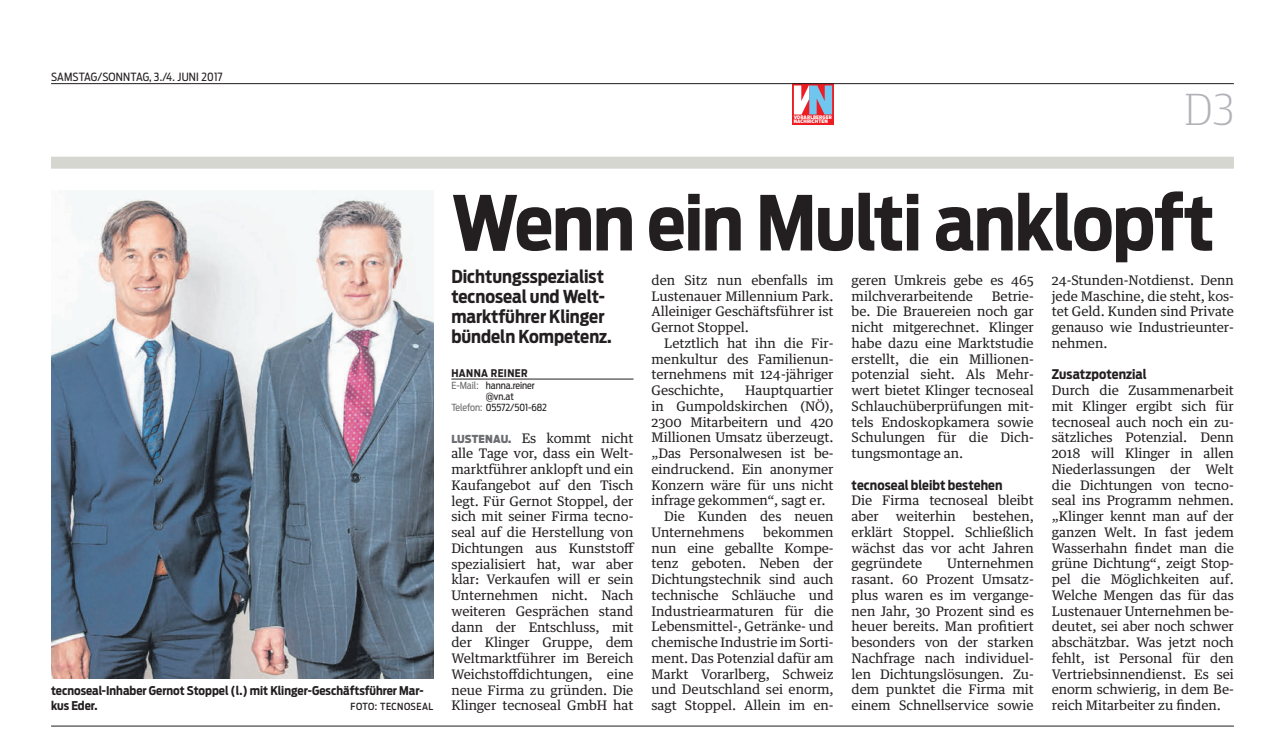
<style>
.page{position:relative;width:1285px;height:740px;background:#fff}
.page>*{position:absolute;margin:0;border:0;box-sizing:border-box;transform-origin:0 0}
.t1{font:700 75px "Antenna Cond";letter-spacing:-.02em;color:#231f20}
.t2{font:300 45px "Guardian Compact";color:#b2b3b7}
.t3{font:700 17.7px/19.8px "Antenna Cond";color:#231f20}
.t4{font:13.2px/15.8px "Guardian Text Egyp 2";letter-spacing:-.005em;color:#231f20;text-align:justify}
.t5{font:700 13.2px "Antenna Cond";letter-spacing:.005em;color:#231f20}
.t6{font:700 12px/15.8px "Antenna Cond";color:#231f20}
.t7{font:11.25px "Antenna Cond";letter-spacing:.015em;color:#231f20}
.t8{font:700 10.5px "Antenna Cond";letter-spacing:.04em;color:#231f20}
.t9{font:9.75px "Antenna Cond";letter-spacing:-.005em;color:#231f20}
.t10{font:500 9.75px "Antenna Cond";letter-spacing:.045em;color:#231f20}
.t11{font:900 4.8px/4.2px "Antenna Cond";letter-spacing:.02em;color:#fff}
.s1{color:#6c6d70}
.s2{font-family:"Antenna Cond";font-weight:900;font-size:10.95px;color:#6c6d70}
</style>
<div class="page">
<div style="left:792px;top:84px;width:41px;height:41px;background:#ee1d23"></div>
<svg style="left:793px;top:85px;width:39px;height:30px"></svg>
<div style="left:51px;top:157px;width:1182px;height:12px;background:#d5d6d0"></div>
<hr style="left:51px;top:83px;width:1182px;height:1px;background:#231f20">
<hr style="left:51px;top:726px;width:1182px;height:1px;background:#231f20">
<img style="left:51px;top:190px;width:382px;height:488px">
<hr style="left:451px;top:379px;width:182px;height:1px;background:#231f20">
<p class="t7" style="left:51px;top:70px;width:173px">SamStag/Sonntag, 3./4. Juni 2017</p>
<p class="t11" style="left:793px;top:115px;width:40px">VORARLBERGER<br>NACHRICHTEN</p>
<h2 class="t2" style="left:1184px;top:86px;width:51px">D3</h2>
<p class="t6" style="left:51px;top:682px;width:374px">tecnoseal-Inhaber Gernot Stoppel (l.) mit Klinger-Geschäftsführer Mar&shy;kus Eder.</p>
<p class="t10" style="left:350px;top:701px;width:84px">FOTO: TECNOSEAL</p>
<h1 class="t1" style="left:451px;top:178px;width:764px">Wenn ein Multi anklopft</h1>
<h3 class="t3" style="left:451px;top:267px;width:162px">Dichtungsspezialist tecnoseal und Welt&shy;marktführer Klinger bündeln Kompetenz.</h3>
<p class="t4" style="left:1051px;top:271px;width:184px">24-Stunden-Notdienst. Denn jede Maschine, die steht, kos&shy;tet Geld. Kunden sind Private genauso wie Industrieunter&shy;nehmen.</p>
<p class="t5" style="left:1051px;top:367px;width:96px">Zusatzpotenzial</p>
<p class="t4" style="left:1051px;top:381px;width:184px">Durch die Zusammenarbeit mit Klinger ergibt sich für tecnoseal auch noch ein zu&shy;sätzliches Potenzial. Denn 2018 will Klinger in allen Niederlassungen der Welt die Dichtungen von tecno&shy;seal ins Programm nehmen. „Klinger kennt man auf der ganzen Welt. In fast jedem Wasserhahn findet man die grüne Dichtung“, zeigt Stop&shy;pel die Möglichkeiten auf.<br>Welche Mengen das für das Lustenauer Unternehmen be&shy;deutet, sei aber noch schwer abschätzbar. Was jetzt noch fehlt, ist Personal für den Vertriebsinnendienst. Es sei enorm schwierig, in dem Be&shy;reich Mitarbeiter zu finden.</p>
<p class="t4" style="left:851px;top:271px;width:184px">geren Umkreis gebe es 465 milchverarbeitende</p>
<p class="t4" style="left:651px;top:271px;width:184px">den Sitz nun ebenfalls im Lustenauer Millennium Park.<br>Alleiniger Geschäftsführer ist Gernot Stoppel.</p>
<p class="t4" style="left:651px;top:334px;width:184px;text-indent:13px">Letztlich hat ihn die Fir&shy;menkultur des Familienun&shy;ternehmens mit 124-jähriger Geschichte,</p>
<p class="t4" style="left:851px;top:287px;width:184px;text-indent:140px">Betrie&shy;be. Die Brauereien noch gar nicht mitgerechnet. Klinger habe dazu eine Marktstudie erstellt, die ein Millionen&shy;potenzial sieht. Als Mehr&shy;wert bietet Klinger tecnoseal Schlauchüberprüfungen mit&shy;tels Endoskopkamera sowie Schulungen für die Dich&shy;tungsmontage an.</p>
<p class="t5" style="left:851px;top:477px;width:152px">tecnoseal bleibt bestehen</p>
<p class="t4" style="left:851px;top:491px;width:184px">Die Firma tecnoseal bleibt aber</p>
<p class="t8" style="left:451px;top:367px;width:78px">Hanna rEInEr</p>
<p class="t9" style="left:451px;top:379px;width:85px"><span class="s1">E-mail:</span> hanna.reiner</p>
<p class="t9" style="left:486px;top:390px;width:30px">@vn.at</p>
<p class="t9" style="left:451px;top:402px;width:97px"><span class="s1">telefon:</span> 05572/501-682</p>
<p class="t4" style="left:745px;top:381px;width:90px">Hauptquartier</p>
<p class="t4" style="left:651px;top:397px;width:184px">in Gumpoldskirchen (NÖ),</p>
<p class="t4" style="left:651px;top:413px;width:184px">2300 Mitarbeitern und 420</p>
<p class="t4" style="left:651px;top:429px;width:184px">Millionen Umsatz überzeugt.</p>
<p class="t4" style="left:651px;top:444px;width:184px">„Das Personalwesen ist be-</p>
<p class="t4" style="left:651px;top:460px;width:184px">eindruckend. Ein anonymer</p>
<p class="t4" style="left:651px;top:476px;width:183px">Konzern wäre für uns nicht</p>
<p class="t4" style="left:651px;top:492px;width:175px">infrage gekommen“, sagt er.</p>
<p class="t4" style="left:664px;top:507px;width:171px">Die Kunden des neuen</p>
<p class="t4" style="left:651px;top:523px;width:94px">Unternehmens</p>
<p class="t4" style="left:451px;top:429px;width:184px"><span class="s2">LUSTENAU.</span> Es kommt nicht alle Tage vor, dass ein Welt&shy;marktführer anklopft und ein Kaufangebot auf den Tisch legt. Für Gernot Stoppel, der sich mit seiner Firma tecno&shy;seal auf die Herstellung von Dichtungen aus Kunststoff spezialisiert hat, war aber klar: Verkaufen will er sein Unternehmen nicht. Nach weiteren Gesprächen stand dann der Entschluss, mit der Klinger Gruppe, dem Weltmarktführer im Bereich Weichstoffdichtungen, eine neue Firma zu gründen. Die Klinger tecnoseal GmbH hat</p>
<p class="t4" style="left:851px;top:507px;width:184px;text-indent:121px">bestehen, erklärt Stoppel. Schließlich wächst das vor acht Jahren gegründete</p>
<p class="t4" style="left:895px;top:507px;width:61px">weiterhin</p>
<p class="t4" style="left:651px;top:523px;width:184px;text-indent:112px">bekommen nun eine geballte Kompe&shy;tenz geboten. Neben der Dichtungstechnik sind auch technische Schläuche und Industriearmaturen für die Lebensmittel-, Getränke- und chemische Industrie im Sorti&shy;ment. Das Potenzial dafür am Markt Vorarlberg, Schweiz und Deutschland sei enorm, sagt Stoppel. Allein im en-</p>
<p class="t4" style="left:851px;top:554px;width:184px;text-indent:95px">Unternehmen rasant. 60 Prozent Umsatz&shy;plus waren es im vergange&shy;nen Jahr, 30 Prozent sind es heuer bereits. Man profitiert besonders von der starken Nachfrage nach individuel&shy;len Dichtungslösungen. Zu&shy;dem punktet die Firma mit einem Schnellservice sowie</p>
</div>
